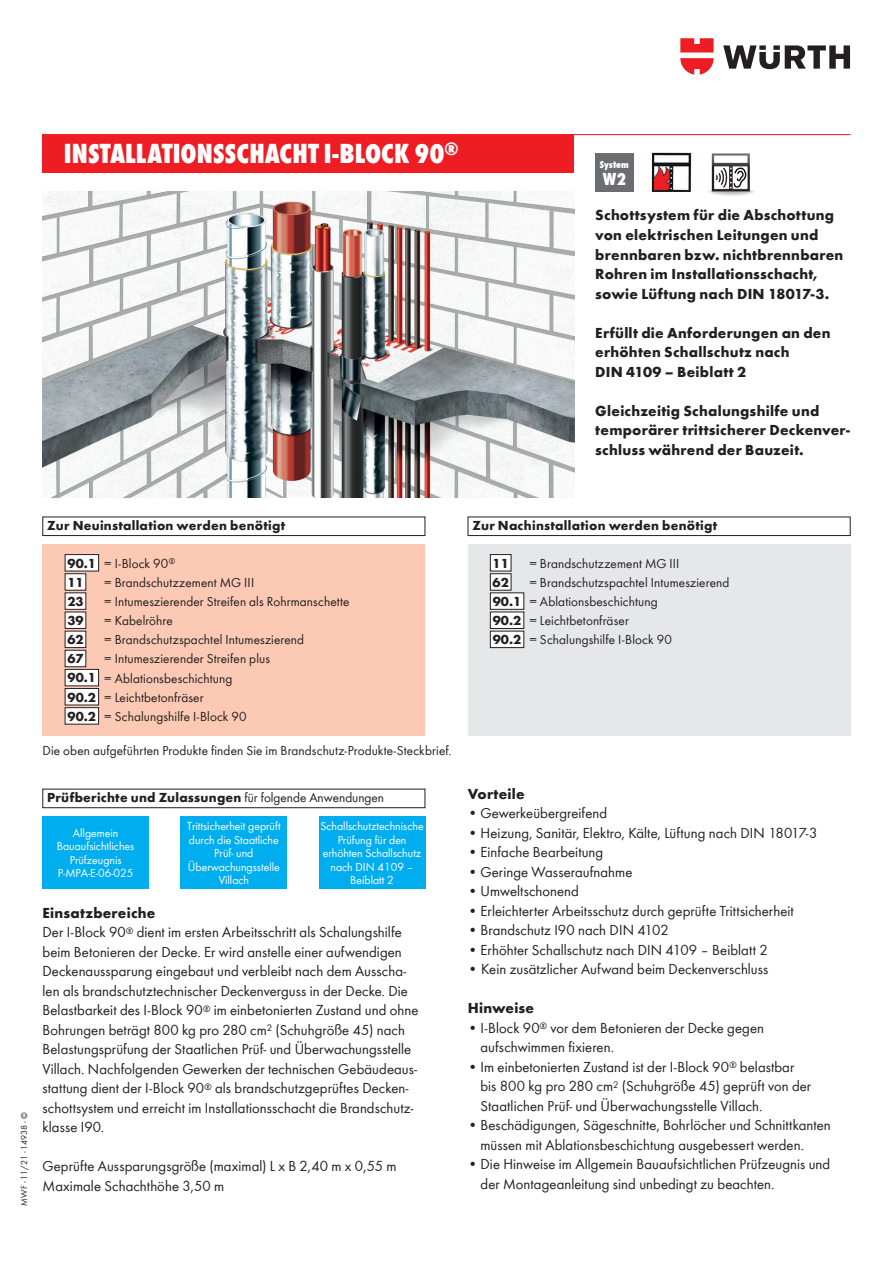
<style>
.page{position:relative;width:893px;height:1263px;background:#fff}
.page>*{position:absolute;margin:0;border:0;box-sizing:border-box;transform-origin:0 0}
.t1{font:800 condensed 28.5px "Wuerth";letter-spacing:.005em;color:#fff}
.t2{font:800 condensed 18px "Wuerth";color:#fff}
.t3{font:15px/19.5px "Wuerth";letter-spacing:.005em;color:#231f20}
.t4{font:700 15px/19.5px "Wuerth";letter-spacing:.015em;color:#231f20}
.t5{font:13.5px/19.2px "Wuerth";letter-spacing:.01em;color:#231f20}
.t6{font:700 13.5px/19.2px "Wuerth";letter-spacing:.02em;color:#231f20}
.t7{font:12px/13.5px "Wuerth";color:#fff;text-align:center}
.t8{font:800 condensed 10.5px "Wuerth";color:#fff}
.t9{font:9px "Wuerth";color:#231f20}
.s1{font-weight:400}
.s2{font-weight:700}
</style>
<div class="page">
<div style="left:43px;top:544px;width:382px;height:192px;background:#fcc9b4"></div>
<div style="left:468px;top:544px;width:382px;height:192px;background:#e6e7e9"></div>
<hr style="left:43px;top:134px;width:807px;height:1px;background:#ee1d23">
<div style="left:43px;top:134px;width:531px;height:38px;background:#ee1d23"></div>
<div style="left:595px;top:153px;width:39px;height:38px;background:#6c6d70"></div>
<div style="left:43px;top:517px;width:382px;height:19px;border:1px solid #231f20"></div>
<div style="left:468px;top:517px;width:382px;height:19px;border:1px solid #231f20"></div>
<div style="left:43px;top:789px;width:382px;height:19px;border:1px solid #231f20"></div>
<div style="left:65px;top:555px;width:34px;height:16px;background:#fff"></div>
<div style="left:65px;top:554px;width:34px;height:17px;border:1px solid #231f20"></div>
<div style="left:65px;top:574px;width:21px;height:16px;background:#fff"></div>
<div style="left:65px;top:573px;width:21px;height:17px;border:1px solid #231f20"></div>
<div style="left:490px;top:555px;width:21px;height:16px;background:#fff"></div>
<div style="left:490px;top:554px;width:21px;height:17px;border:1px solid #231f20"></div>
<div style="left:65px;top:593px;width:21px;height:16px;background:#fff"></div>
<div style="left:65px;top:593px;width:21px;height:17px;border:1px solid #231f20"></div>
<div style="left:65px;top:612px;width:21px;height:16px;background:#fff"></div>
<div style="left:65px;top:612px;width:21px;height:17px;border:1px solid #231f20"></div>
<div style="left:65px;top:631px;width:21px;height:17px;background:#fff"></div>
<div style="left:65px;top:631px;width:21px;height:17px;border:1px solid #231f20"></div>
<div style="left:490px;top:574px;width:21px;height:16px;background:#fff"></div>
<div style="left:490px;top:573px;width:21px;height:17px;border:1px solid #231f20"></div>
<div style="left:65px;top:650px;width:21px;height:17px;background:#fff"></div>
<div style="left:65px;top:650px;width:21px;height:17px;border:1px solid #231f20"></div>
<div style="left:65px;top:669px;width:34px;height:17px;background:#fff"></div>
<div style="left:65px;top:669px;width:34px;height:17px;border:1px solid #231f20"></div>
<div style="left:490px;top:593px;width:34px;height:16px;background:#fff"></div>
<div style="left:490px;top:593px;width:34px;height:17px;border:1px solid #231f20"></div>
<div style="left:65px;top:688px;width:34px;height:17px;background:#fff"></div>
<div style="left:65px;top:688px;width:34px;height:17px;border:1px solid #231f20"></div>
<div style="left:490px;top:612px;width:34px;height:16px;background:#fff"></div>
<div style="left:490px;top:612px;width:34px;height:17px;border:1px solid #231f20"></div>
<div style="left:65px;top:708px;width:34px;height:16px;background:#fff"></div>
<div style="left:65px;top:707px;width:34px;height:17px;border:1px solid #231f20"></div>
<div style="left:490px;top:631px;width:34px;height:17px;background:#fff"></div>
<div style="left:490px;top:631px;width:34px;height:17px;border:1px solid #231f20"></div>
<div style="left:43px;top:816px;width:106px;height:73px;background:#00aeef"></div>
<div style="left:181px;top:816px;width:106px;height:73px;background:#00aeef"></div>
<div style="left:319px;top:816px;width:106px;height:73px;background:#00aeef"></div>
<img style="left:43px;top:191px;width:531px;height:306px">
<svg style="left:723px;top:45px;width:127px;height:24px"></svg>
<svg style="left:680px;top:38px;width:34px;height:37px"></svg>
<img style="left:652px;top:152px;width:40px;height:40px">
<img style="left:708px;top:187px;width:47px;height:9px">
<svg style="left:712px;top:153px;width:38px;height:38px"></svg>
<h1 class="t1" style="left:64px;top:133px;width:396px">INSTALLATIONSSCHACHT I-BLOCK 90<sup>®</sup></h1>
<p class="t8" style="left:600px;top:157px;width:31px">System</p>
<p class="t2" style="left:603px;top:166px;width:25px">W2</p>
<p class="t4" style="left:595px;top:205px;width:250px">Schottsystem für die Abschottung von elektrischen Leitungen und brennbaren bzw. nichtbrennbaren Rohren im Installationsschacht, sowie Lüftung nach DIN 18017-3.</p>
<p class="t4" style="left:595px;top:322px;width:237px">Erfüllt die Anforderungen an den erhöhten Schallschutz nach<br>DIN 4109 – Beiblatt 2</p>
<p class="t4" style="left:595px;top:400px;width:256px">Gleichzeitig Schalungshilfe und temporärer trittsicherer Deckenver&shy;schluss während der Bauzeit.</p>
<p class="t9" style="left:18px;top:1205px;width:95px;rotate:-90deg">MWF - 11/21 - 14938 - ©</p>
<p class="t6" style="left:47px;top:515px;width:239px">Zur Neuinstallation werden benötigt</p>
<p class="t6" style="left:472px;top:515px;width:246px">Zur Nachinstallation werden benötigt</p>
<p class="t5" style="left:104px;top:553px;width:247px">= I-Block 90<sup>®<br></sup>= Brandschutzzement MG III<br>= Intumeszierender Streifen als Rohrmanschette = Kabelröhre<br>= Brandschutzspachtel Intumeszierend<br>= Intumeszierender Streifen plus<br>= Ablationsbeschichtung<br>= Leichtbetonfräser<br>= Schalungshilfe I-Block 90</p>
<p class="t5" style="left:529px;top:553px;width:201px">= Brandschutzzement MG III<br>= Brandschutzspachtel Intumeszierend = Ablationsbeschichtung<br>= Leichtbetonfräser<br>= Schalungshilfe I-Block 90</p>
<p class="t6" style="left:67px;top:552px;width:30px">90.1<br>11</p>
<p class="t6" style="left:493px;top:552px;width:18px">11</p>
<p class="t6" style="left:67px;top:591px;width:18px;text-align:justify">23<br>39<br>62</p>
<p class="t6" style="left:493px;top:572px;width:18px">62</p>
<p class="t6" style="left:493px;top:591px;width:30px">90.1</p>
<p class="t6" style="left:493px;top:610px;width:30px">90.2</p>
<p class="t6" style="left:493px;top:629px;width:30px">90.2</p>
<p class="t6" style="left:67px;top:648px;width:30px">67<br>90.1</p>
<p class="t6" style="left:68px;top:686px;width:30px">90.2</p>
<p class="t6" style="left:68px;top:705px;width:30px">90.2</p>
<p class="t5" style="left:43px;top:740px;width:411px">Die oben aufgeführten Produkte finden Sie im Brandschutz-Produkte-Steckbrief.</p>
<p class="t6" style="left:47px;top:787px;width:338px">Prüfberichte und Zulassungen <span class="s1">für folgende Anwendungen</span></p>
<p class="t7" style="left:57px;top:826px;width:79px">Allgemein<br>Bauaufsichtliches<br>Prüfzeugnis<br>P-MPA-E-06-025</p>
<p class="t7" style="left:187px;top:819px;width:95px">Trittsicherheit geprüft durch die Staatliche<br>Prüf- und<br>Überwachungsstelle<br>Villach</p>
<p class="t7" style="left:320px;top:819px;width:105px">Schallschutztechnische<br>Prüfung für den erhöhten Schallschutz nach DIN 4109 –<br>Beiblatt 2</p>
<p class="t3" style="left:43px;top:902px;width:377px"><span class="s2">Einsatzbereiche<br></span>Der I-Block 90<sup>®</sup> dient im ersten Arbeitsschritt als Schalungshilfe beim Betonieren der Decke. Er wird anstelle einer aufwendigen Deckenaussparung eingebaut und verbleibt nach dem Ausscha&shy;len als brandschutztechnischer Deckenverguss in der Decke. Die Belastbarkeit des I-Block 90<sup>®</sup> im einbetonierten Zustand und ohne Bohrungen beträgt 800 kg pro 280 cm<sup>2</sup> (Schuhgröße 45) nach Belastungsprüfung der Staatlichen Prüf- und Überwachungsstelle Villach. Nachfolgenden Gewerken der technischen Gebäudeaus&shy;stattung dient der I-Block 90<sup>®</sup> als brandschutzgeprüftes Decken&shy;schottsystem und erreicht im Installationsschacht die Brandschutz&shy;klasse I90.</p>
<p class="t3" style="left:43px;top:1156px;width:356px">Geprüfte Aussparungsgröße (maximal) L x B 2,40 m x 0,55 m<br>Maximale Schachthöhe 3,50 m</p>
<p class="t4" style="left:468px;top:783px;width:58px">Vorteile</p>
<p class="t3" style="left:468px;top:803px;width:141px">• Gewerkeübergreifend</p>
<p class="t3" style="left:468px;top:822px;width:351px">• Heizung, Sanitär, Elektro, Kälte, Lüftung nach DIN 18017-3</p>
<p class="t3" style="left:468px;top:842px;width:137px">• Einfache Bearbeitung</p>
<p class="t3" style="left:468px;top:861px;width:166px">• Geringe Wasseraufnahme</p>
<p class="t3" style="left:468px;top:881px;width:113px">• Umweltschonend</p>
<p class="t3" style="left:468px;top:900px;width:328px">• Erleichterter Arbeitsschutz durch geprüfte Trittsicherheit</p>
<p class="t3" style="left:468px;top:920px;width:202px">• Brandschutz I90 nach DIN 4102</p>
<p class="t3" style="left:468px;top:939px;width:301px">• Erhöhter Schallschutz nach DIN 4109 – Beiblatt 2</p>
<p class="t3" style="left:468px;top:959px;width:302px">• Kein zusätzlicher Aufwand beim Deckenverschluss</p>
<p class="t4" style="left:468px;top:997px;width:68px">Hinweise</p>
<p class="t3" style="left:480px;top:1017px;width:285px;text-indent:-13px">• I-Block 90<sup>®</sup> vor dem Betonieren der Decke gegen -aufschwimmen fixieren.</p>
<p class="t3" style="left:480px;top:1056px;width:332px;text-indent:-13px">• Im einbetonierten Zustand ist der I-Block 90<sup>®</sup> belastbar bis 800 kg pro 280 cm<sup>2</sup> (Schuhgröße 45) geprüft von der<br>Staatlichen Prüf- und Überwachungsstelle Villach.</p>
<p class="t3" style="left:480px;top:1115px;width:352px;text-indent:-13px">• Beschädigungen, Sägeschnitte, Bohrlöcher und Schnittkanten müssen mit Ablationsbeschichtung ausgebessert werden.</p>
<p class="t3" style="left:480px;top:1154px;width:351px;text-indent:-13px">• Die Hinweise im Allgemein Bauaufsichtlichen Prüfzeugnis und der Montageanleitung sind unbedingt zu beachten.</p>
</div>
